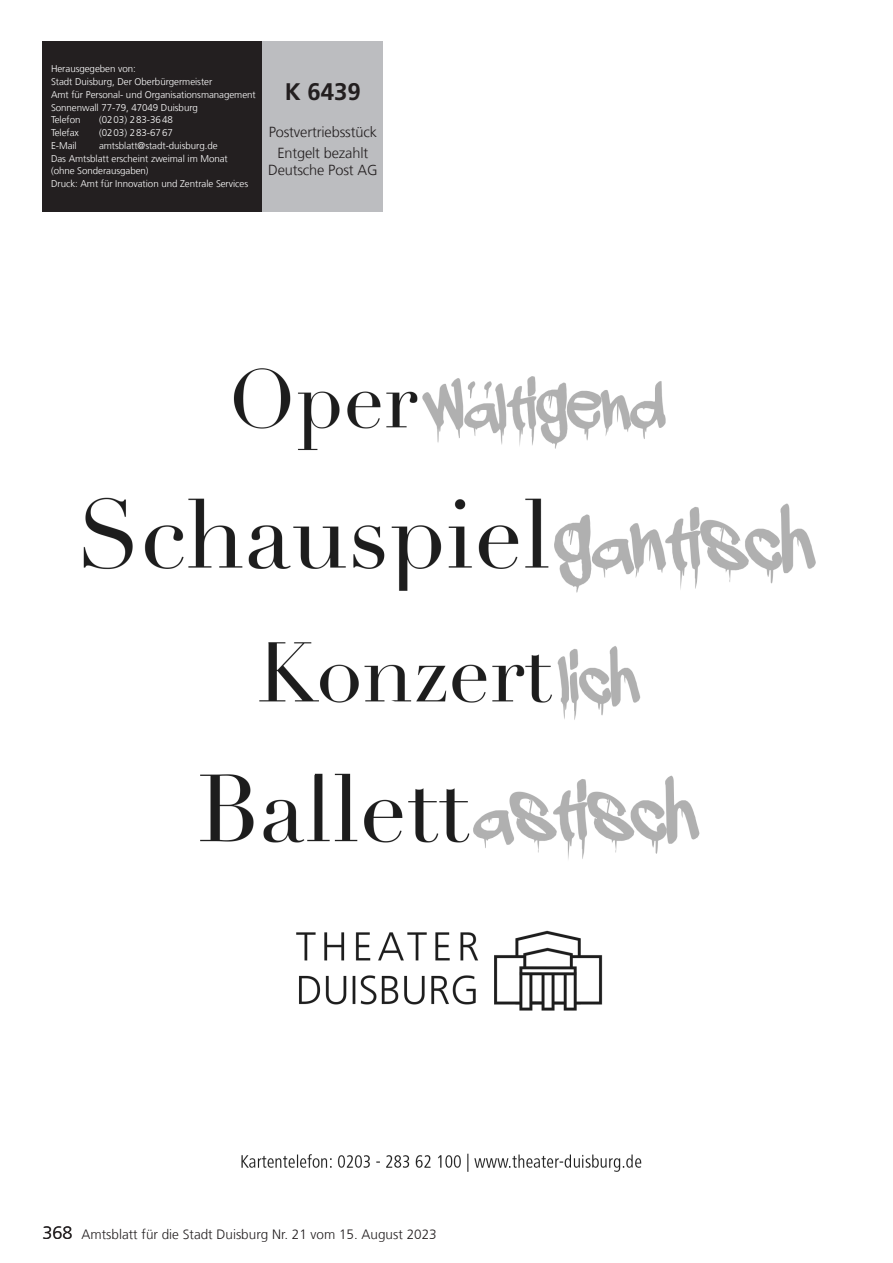
<style>
.page{position:relative;width:893px;height:1263px;background:#fff}
.page>*{position:absolute;margin:0;border:0;box-sizing:border-box;transform-origin:0 0}
.t1{font:700 24px "Frutiger LT Com";color:#231f20}
.t2{font:300 14.55px/20.7px "Frutiger LT Com";letter-spacing:-.01em;color:#231f20;text-align:center}
.t3{font:300 13.5px "Frutiger LT Com";color:#231f20}
.t4{font:300 9.75px/12.8px "Frutiger LT Com";letter-spacing:-.005em;color:#fff}
.s1{font-size:18px}
</style>
<div class="page">
<div style="left:43px;top:41px;width:220px;height:170px;background:#231f20"></div>
<div style="left:263px;top:41px;width:120px;height:170px;background:#bcbdc0"></div>
<img style="left:83px;top:368px;width:733px;height:804px">
<p class="t4" style="left:51px;top:63px;width:206px">Herausgegeben von:<br>Stadt Duisburg, Der Oberbürgermeister<br>Amt für Personal- und Organisationsmanagement<br>Sonnenwall 77-79, 47049 Duisburg<br>Telefon</p>
<p class="t4" style="left:99px;top:114px;width:75px">(0203) 283-3648</p>
<p class="t4" style="left:51px;top:126px;width:29px">Telefax</p>
<p class="t4" style="left:99px;top:126px;width:75px">(0203) 283-6767</p>
<p class="t4" style="left:51px;top:139px;width:27px">E-Mail</p>
<p class="t4" style="left:51px;top:139px;width:199px;text-indent:48px">amtsblatt@stadt-duisburg.de<br>Das Amtsblatt erscheint zweimal im Monat (ohne Sonderausgaben)<br>Druck: Amt für Innovation und Zentrale Services</p>
<h1 class="t1" style="left:285px;top:77px;width:78px">K 6439</h1>
<h2 class="t2" style="left:269px;top:122px;width:110px">Postvertriebsstück<br>Entgelt bezahlt</h2>
<h2 class="t2" style="left:268px;top:159px;width:111px">Deutsche Post AG</h2>
<h3 class="t3" style="left:43px;top:1227px;width:396px"><span class="s1">368</span> Amtsblatt für die Stadt Duisburg Nr. 21 vom 15. August 2023</h3>
</div>
